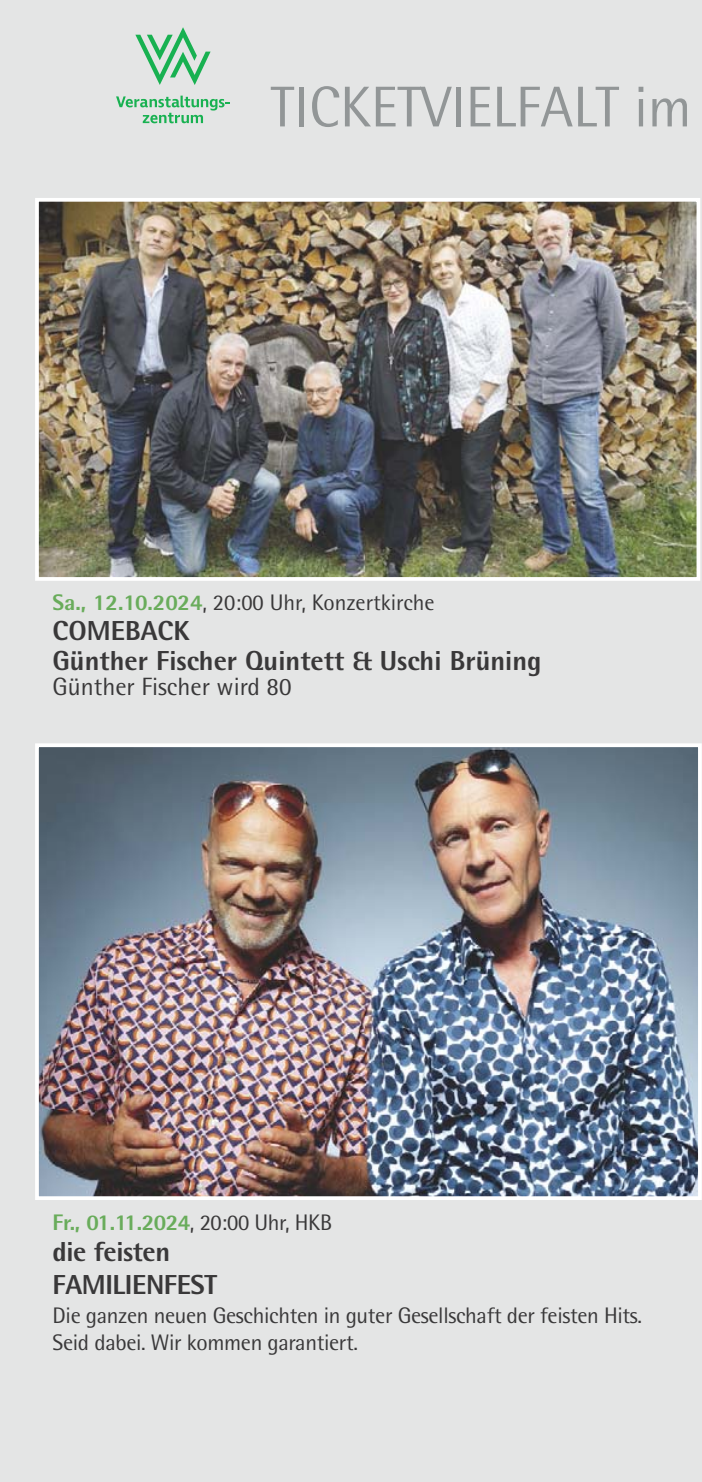
<style>
.page{position:relative;width:702px;height:1482px;background:#fff}
.page>*{position:absolute;margin:0;border:0;box-sizing:border-box;transform-origin:0 0}
.t1{font:57.5px "AT Rotis Semi Sans";color:#929697}
.t2{font:800 27.5px/33px "AT Rotis Semi Sans";color:#393839}
.t3{font:25px "AT Rotis Semi Sans";color:#393839}
.t4{font:22.5px/27px "AT Rotis Semi Sans";letter-spacing:-.015em;color:#393839}
.t5{font:800 22.5px "AT Rotis Semi Sans";letter-spacing:-.025em;color:#69ac5b}
.s1{font-weight:800;color:#69ac5b}
.s2{font-weight:400;color:#393839}
</style>
<div class="page">
<div style="left:0;top:0;width:701px;height:1481px;background:#e4e5e5"></div>
<img style="left:40px;top:748px;width:656px;height:447px">
<div style="left:35px;top:743px;width:666px;height:457px;border:4px solid #fff"></div>
<img style="left:40px;top:203px;width:655px;height:373px">
<div style="left:35px;top:198px;width:665px;height:383px;border:4px solid #fff"></div>
<svg style="left:116px;top:96px;width:114px;height:27px"></svg>
<svg style="left:135px;top:27px;width:75px;height:58px"></svg>
<hr style="left:0;top:0;width:701px;height:1px;background:#fff">
<h1 class="t1" style="left:271px;top:87px;width:422px">TICKETVIELFALT im</h1>
<p class="t4" style="left:53px;top:591px;width:383px"><span class="s1">Sa., 12.10.2024</span>, 20:00 Uhr, Konzertkirche</p>
<p class="t2" style="left:53px;top:619px;width:490px;line-height:30px">COMEBACK<br>Günther Fischer Quintett &amp; Uschi Brüning</p>
<p class="t3" style="left:53px;top:678px;width:240px">Günther Fischer wird 80</p>
<p class="t5" style="left:53px;top:1214px;width:281px">Fr., 01.11.2024<span class="s2">, 20:00 Uhr, HKB</span></p>
<p class="t2" style="left:53px;top:1237px;width:166px">die feisten<br>FAMILIENFEST</p>
<p class="t4" style="left:53px;top:1303px;width:590px">Die ganzen neuen Geschichten in guter Gesellschaft der feisten Hits.<br>Seid dabei. Wir kommen garantiert.</p>
</div>
